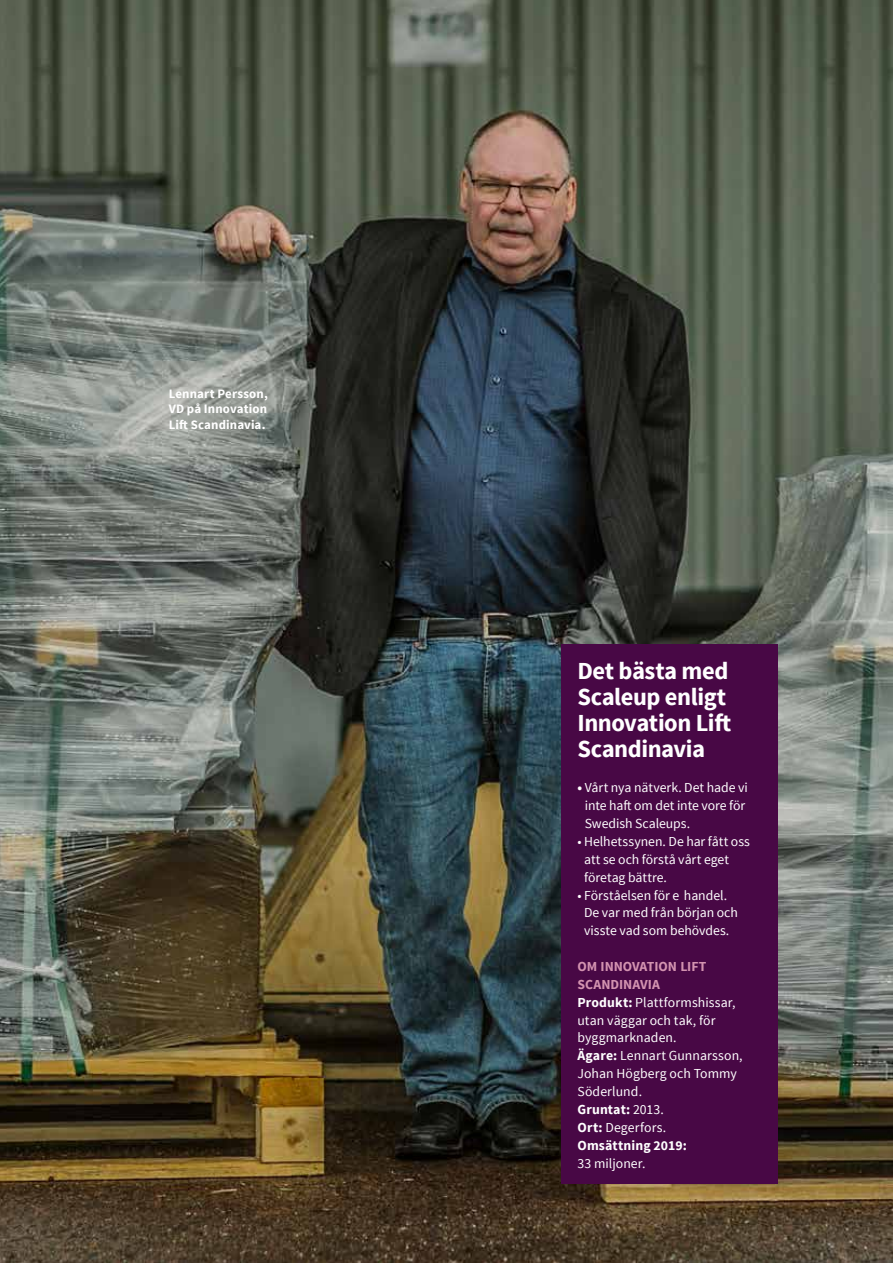
<style>
.page{position:relative;width:893px;height:1263px;background:#fff}
.page>*{position:absolute;margin:0;border:0;box-sizing:border-box;transform-origin:0 0}
.t1{font:700 24.45px/26.1px "Source Sans Pro";letter-spacing:-.02em;color:#fff}
.t2{font:13.8px/17.9px "Source Sans Pro";color:#fff}
.t3{font:700 13.8px "Source Sans Pro";letter-spacing:-.005em;color:#d393b0}
.t4{font:700 12.9px/15.1px "Source Sans Pro";letter-spacing:.01em;color:#fff}
.s1{font-weight:700}
</style>
<div class="page">
<img style="left:0;top:0;width:893px;height:1263px">
<div style="left:561px;top:644px;width:217px;height:540px;background:#480845"></div>
<p class="t4" style="left:169px;top:387px;width:101px">Lennart Persson,<br>VD på Innovation</p>
<p class="t4" style="left:169px;top:417px;width:98px">Lift Scandinavia.</p>
<h2 class="t1" style="left:577px;top:658px;width:155px">Det bästa med<br>Scaleup enligt<br>Innovation Lift<br>Scandinavia</h2>
<p class="t2" style="left:577px;top:779px;width:172px"><span class="s1">•</span> Vårt nya nätverk. Det hade vi</p>
<p class="t2" style="left:585px;top:797px;width:162px">inte haft om det inte vore för</p>
<p class="t2" style="left:585px;top:815px;width:107px">Swedish Scaleups.</p>
<p class="t2" style="left:584px;top:833px;width:167px;text-indent:-7px">• Helhetssynen. De har fått oss att se och förstå vårt eget företag bättre.</p>
<p class="t2" style="left:584px;top:886px;width:155px;text-indent:-7px">• Förståelsen för e handel.<br>De var med från början och visste vad som behövdes.</p>
<h5 class="t3" style="left:577px;top:957px;width:130px">OM INNOVATION LIFT</h5>
<p class="t3" style="left:577px;top:975px;width:84px">SCANDINAVIA</p>
<p class="t2" style="left:577px;top:993px;width:167px"><span class="s1">Produkt:</span> Plattformshissar, utan väggar och tak, för byggmarknaden.<br><span class="s1">Ägare:</span> Lennart Gunnarsson,<br>Johan Högberg och Tommy<br>Söderlund.<br><span class="s1">Gruntat:</span> 2013.<br><span class="s1">Ort:</span> Degerfors.<br><span class="s1">Omsättning 2019:</span></p>
<p class="t2" style="left:577px;top:1154px;width:70px">33 miljoner.</p>
</div>
